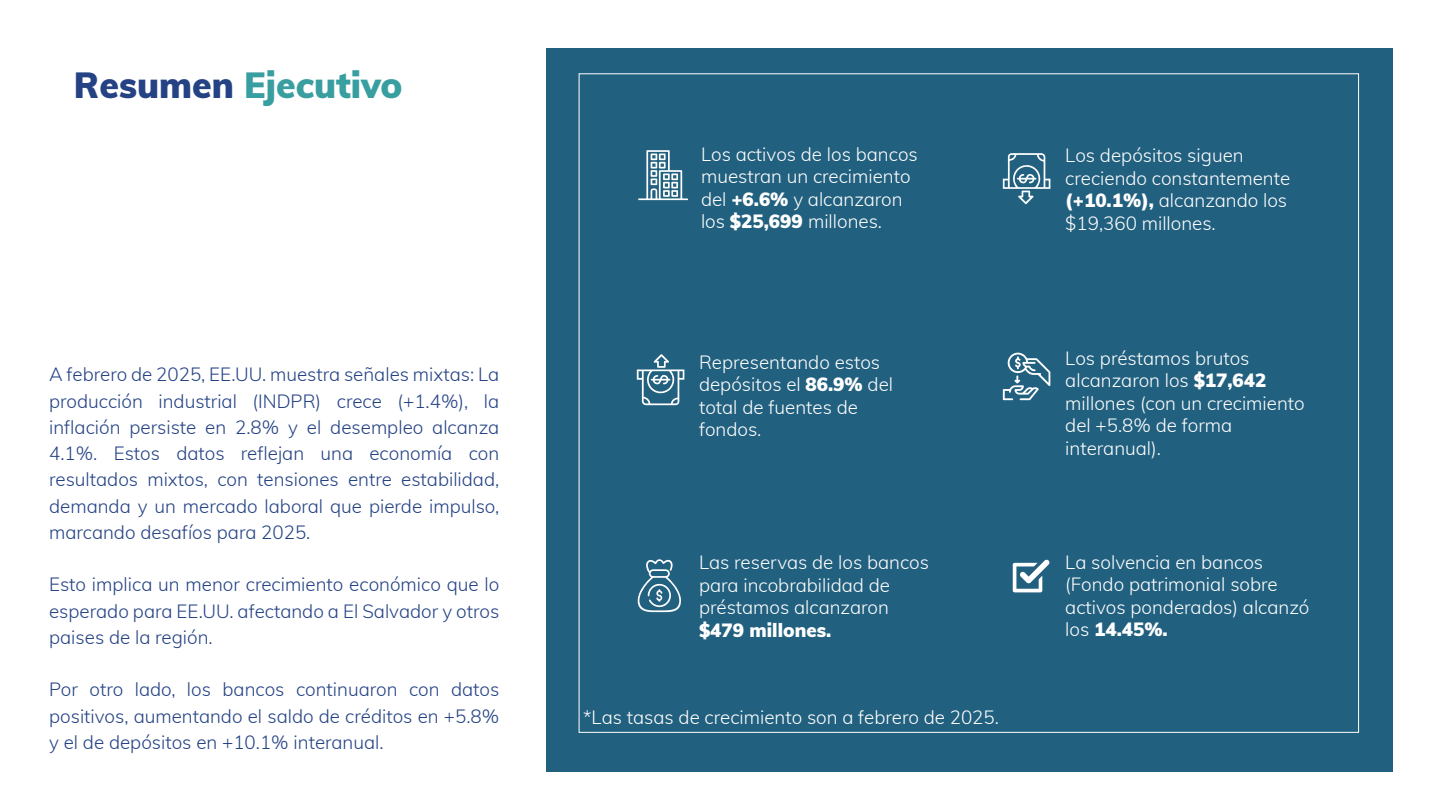
<style>
.page{position:relative;width:1440px;height:810px;background:#fff}
.page>*{position:absolute;margin:0;border:0;box-sizing:border-box;transform-origin:0 0}
.t1{font:900 35.62px "Mulish";color:#399ea0}
.t2{font:300 18.75px/26.2px "Mulish";color:#244284;text-align:justify}
.t3{font:300 18.75px/22.5px "Mulish";color:#fff}
.t4{font:900 18.75px "Mulish";color:#fff}
.s1{color:#244284}
.s2{font-weight:900}
</style>
<div class="page">
<div style="left:546px;top:49px;width:847px;height:723px;background:#22607f"></div>
<svg style="left:638px;top:150px;width:50px;height:50px"></svg>
<svg style="left:1003px;top:153px;width:47px;height:51px"></svg>
<svg style="left:637px;top:354px;width:47px;height:51px"></svg>
<svg style="left:1003px;top:353px;width:47px;height:47px"></svg>
<svg style="left:637px;top:559px;width:44px;height:53px"></svg>
<svg style="left:1013px;top:560px;width:37px;height:32px"></svg>
<h1 class="t1" style="left:74px;top:59px;width:330px"><span class="s1">Resumen</span> Ejecutivo</h1>
<p class="t2" style="left:49px;top:361px;width:452px">A febrero de 2025, EE.UU. muestra señales mixtas: La producción industrial (INDPR) crece (+1.4%), la inflación persiste en 2.8% y el desempleo alcanza 4.1%. Estos datos reflejan una economía con resultados mixtos, con tensiones entre estabilidad, demanda y un mercado laboral que pierde impulso, marcando desafíos para 2025.</p>
<p class="t2" style="left:49px;top:571px;width:452px">Esto implica un menor crecimiento económico que lo esperado para EE.UU. afectando a El Salvador y otros paises de la región.</p>
<p class="t2" style="left:49px;top:676px;width:452px">Por otro lado, los bancos continuaron con datos positivos, aumentando el saldo de créditos en +5.8% y el de depósitos en +10.1% interanual.</p>
<p class="t3" style="left:701px;top:142px;width:218px">Los activos de los bancos muestran un crecimiento del <span class="s2">+6.6%</span> y alcanzaron los <span class="s2">$25,699</span> millones.</p>
<p class="t3" style="left:699px;top:350px;width:196px">Representando estos depósitos el <span class="s2">86.9%</span> del total de fuentes de fondos.</p>
<p class="t3" style="left:699px;top:551px;width:232px">Las reservas de los bancos para incobrabilidad de préstamos alcanzaron</p>
<p class="t4" style="left:699px;top:616px;width:134px">$479 millones.</p>
<p class="t3" style="left:583px;top:706px;width:417px">*Las tasas de crecimiento son a febrero de 2025.</p>
<p class="t3" style="left:1065px;top:143px;width:226px">Los depósitos siguen creciendo constantemente <span class="s2">(+10.1%),</span> alcanzando los $19,360 millones.</p>
<p class="t3" style="left:1065px;top:346px;width:241px">Los préstamos brutos alcanzaron los <span class="s2">$17,642 </span>millones (con un crecimiento del +5.8% de forma interanual).</p>
<p class="t3" style="left:1065px;top:550px;width:246px">La solvencia en bancos (Fondo patrimonial sobre activos ponderados) alcanzó los <span class="s2">14.45%.</span></p>
</div>
